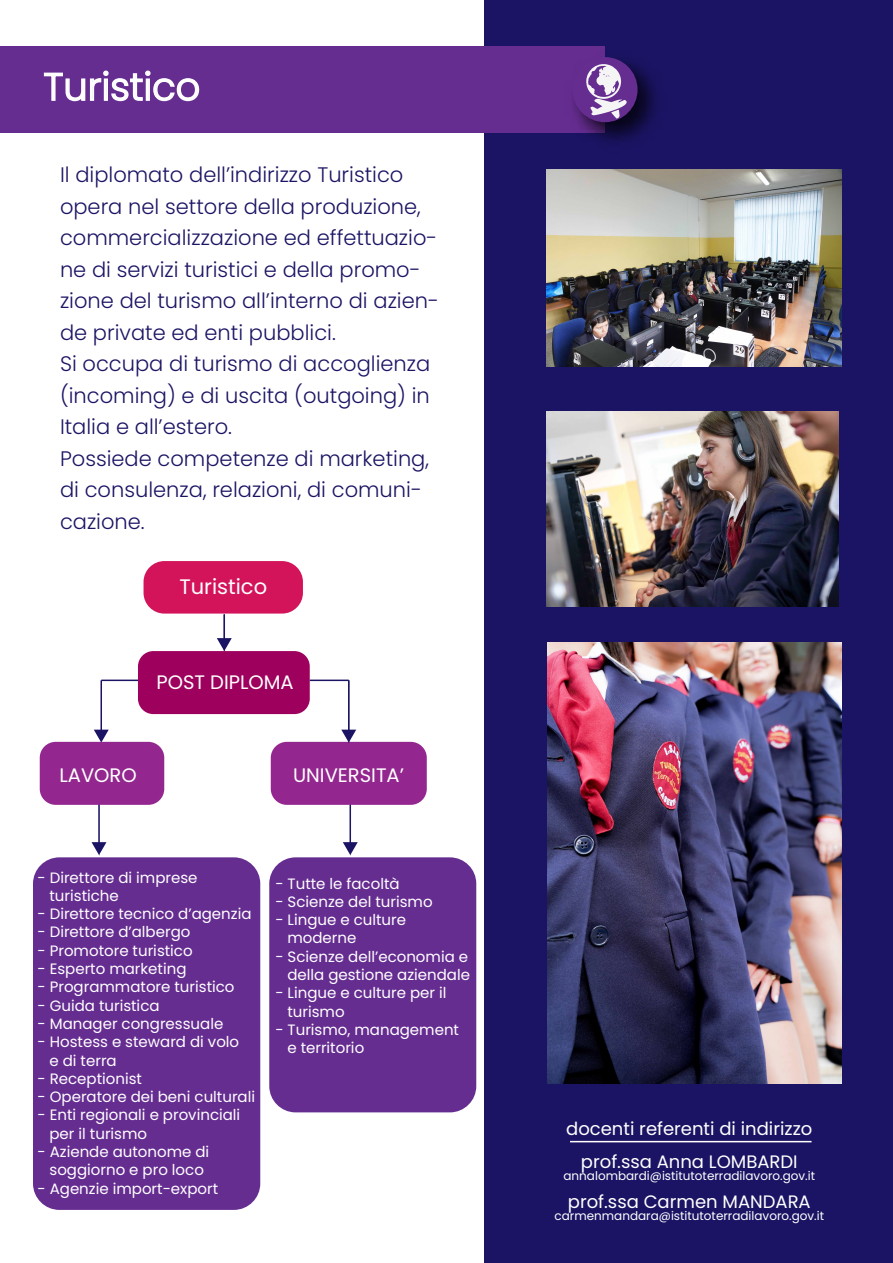
<style>
.page{position:relative;width:893px;height:1263px;background:#fff}
.page>*{position:absolute;margin:0;border:0;box-sizing:border-box;transform-origin:0 0}
.t1{font:300 38.25px "Poppins";color:#fff}
.t2{font:300 21px/31.5px "Poppins";color:#1b1464}
.t3{font:21px "Poppins";color:#fff}
.t4{font:19.5px "Poppins";color:#fff}
.t5{font:18px/33px "Poppins";color:#fff;text-align:center}
.t6{font:15px/18.3px "Poppins";color:#fff}
.t7{font:12px "Poppins";color:#fff}
</style>
<div class="page">
<hr style="left:98px;top:769px;width:2px;height:75px;background:#1b1464">
<svg style="left:92px;top:842px;width:14px;height:13px"></svg>
<hr style="left:350px;top:769px;width:1px;height:75px;background:#1b1464">
<svg style="left:343px;top:842px;width:15px;height:13px"></svg>
<hr style="left:100px;top:680px;width:2px;height:52px;background:#1b1464">
<svg style="left:94px;top:730px;width:15px;height:12px"></svg>
<hr style="left:101px;top:680px;width:39px;height:1px;background:#1b1464">
<div style="left:138px;top:651px;width:172px;height:63px;background:#9e005d;border-radius:15px"></div>
<svg style="left:217px;top:614px;width:15px;height:37px"></svg>
<div style="left:484px;top:0;width:409px;height:1263px;background:#1b1464"></div>
<div style="left:144px;top:561px;width:159px;height:53px;background:#d4145a;border-radius:21px"></div>
<div style="left:40px;top:742px;width:124px;height:63px;background:#93278f;border-radius:16px"></div>
<div style="left:271px;top:742px;width:156px;height:63px;background:#93278f;border-radius:16px"></div>
<div style="left:33px;top:857px;width:227px;height:353px;background:#662d91;border-radius:26px"></div>
<div style="left:269px;top:857px;width:207px;height:255px;background:#662d91;border-radius:26px"></div>
<div style="left:0;top:46px;width:605px;height:87px;background:#662d91"></div>
<img style="left:573px;top:57px;width:83px;height:85px">
<div style="left:572px;top:57px;width:65px;height:65px;background:#662d91;border-radius:50%"></div>
<svg style="left:43px;top:70px;width:157px;height:32px"></svg>
<hr style="left:348px;top:680px;width:2px;height:52px;background:#1b1464">
<svg style="left:341px;top:730px;width:15px;height:13px"></svg>
<hr style="left:310px;top:680px;width:39px;height:1px;background:#1b1464">
<svg style="left:586px;top:64px;width:41px;height:55px"></svg>
<hr style="left:570px;top:1141px;width:242px;height:1px;background:#fff">
<img style="left:546px;top:170px;width:295px;height:196px">
<img style="left:546px;top:411px;width:292px;height:195px">
<img style="left:547px;top:642px;width:294px;height:441px">
<h1 class="t1" style="left:44px;top:65px;width:158px">Turistico</h1>
<p class="t2" style="left:60px;top:159px;width:380px">Il diplomato dell’indirizzo Turistico opera nel settore della produzione, commercializzazione ed effettuazio&shy;ne di servizi turistici e della promo&shy;zione del turismo all’interno di azien&shy;de private ed enti pubblici.<br>Si occupa di turismo di accoglienza (incoming) e di uscita (outgoing) in Italia e all’estero.<br>Possiede competenze di marketing, di consulenza, relazioni, di comuni&shy;cazione.</p>
<h2 class="t3" style="left:179px;top:575px;width:89px">Turistico</h2>
<h3 class="t4" style="left:156px;top:671px;width:139px">POST DIPLOMA</h3>
<h3 class="t4" style="left:60px;top:764px;width:79px">LAVORO</h3>
<h3 class="t4" style="left:293px;top:764px;width:112px">UNIVERSITA’</h3>
<p class="t6" style="left:50px;top:868px;width:150px;text-indent:-12px">- Direttore di imprese turistiche</p>
<p class="t6" style="left:37px;top:905px;width:216px">- Direttore tecnico d’agenzia</p>
<p class="t6" style="left:37px;top:923px;width:154px">- Direttore d’albergo</p>
<p class="t6" style="left:37px;top:941px;width:157px">- Promotore turistico</p>
<p class="t6" style="left:37px;top:960px;width:150px">- Esperto marketing</p>
<p class="t6" style="left:37px;top:978px;width:199px">- Programmatore turistico</p>
<p class="t6" style="left:37px;top:996px;width:124px">- Guida turistica</p>
<p class="t6" style="left:37px;top:1015px;width:187px">- Manager congressuale</p>
<p class="t6" style="left:50px;top:1033px;width:191px;text-indent:-12px">- Hostess e steward di volo e di terra</p>
<p class="t6" style="left:37px;top:1069px;width:106px">- Receptionist</p>
<p class="t6" style="left:37px;top:1088px;width:219px">- Operatore dei beni culturali</p>
<p class="t6" style="left:50px;top:1106px;width:192px;text-indent:-12px">- Enti regionali e provinciali per il turismo</p>
<p class="t6" style="left:37px;top:1143px;width:173px;text-align:center">- Aziende autonome di soggiorno e pro loco</p>
<p class="t6" style="left:37px;top:1179px;width:182px">- Agenzie import-export</p>
<p class="t6" style="left:275px;top:874px;width:126px">- Tutte le facoltà</p>
<p class="t6" style="left:275px;top:892px;width:159px">- Scienze del turismo</p>
<p class="t6" style="left:287px;top:911px;width:120px;text-indent:-12px">- Lingue e culture moderne</p>
<p class="t6" style="left:275px;top:947px;width:196px;text-align:right">- Scienze dell’economia e della gestione aziendale</p>
<p class="t6" style="left:287px;top:984px;width:161px;text-indent:-12px">- Lingue e culture per il turismo</p>
<p class="t6" style="left:287px;top:1021px;width:173px;text-indent:-12px">- Turismo, management e territorio</p>
<p class="t5" style="left:566px;top:1112px;width:248px">docenti referenti di indirizzo prof.ssa Anna LOMBARDI</p>
<p class="t7" style="left:563px;top:1168px;width:253px">annalombardi@istitutoterradilavoro.gov.it</p>
<p class="t5" style="left:568px;top:1185px;width:244px">prof.ssa Carmen MANDARA</p>
<p class="t7" style="left:554px;top:1209px;width:271px">carmenmandara@istitutoterradilavoro.gov.it</p>
</div>
